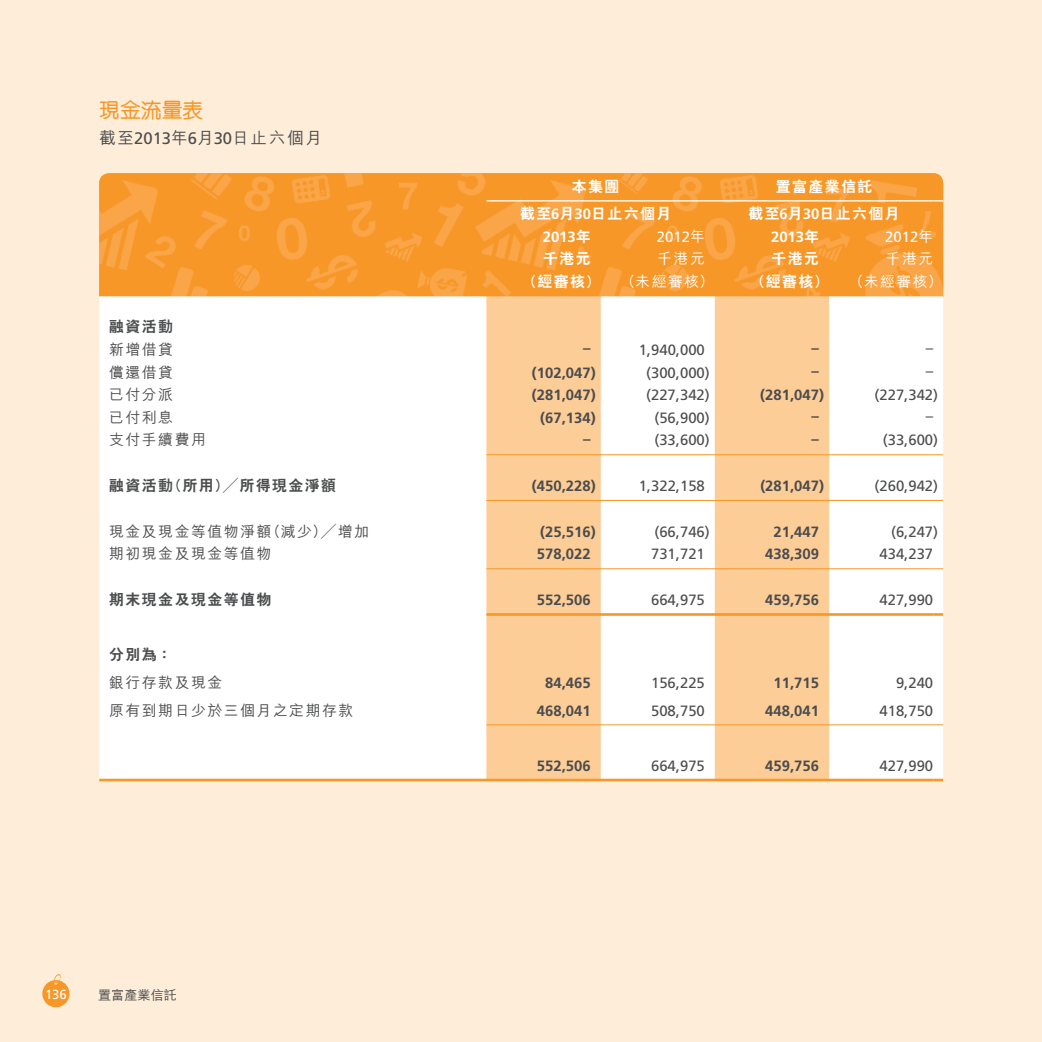
<style>
.page{position:relative;width:1042px;height:1042px;background:#fff}
.page>*{position:absolute;margin:0;border:0;box-sizing:border-box;transform-origin:0 0}
.t1{font:21px "M Yuen HK Medium E Ten B5 H";letter-spacing:-.01em;color:#f79727}
.t2{font:16.62px "M Hei HK Medium E Ten B5 H";letter-spacing:.1em;color:#4b4c4d}
.t3{font:14.88px "Frutiger LT Std";color:#4b4c4d}
.t4{font:700 14.88px "Frutiger LT Std";color:#4b4c4d}
.t5{font:14.88px "M Hei HK Medium E Ten B5 H";letter-spacing:.1em;color:#4b4c4d}
.t6{font:14.88px "C Hei 2 HK Xbold E Ten B5 H";letter-spacing:.1em;color:#fff}
.t7{font:14.88px "C Hei 2 HK Xbold E Ten B5 H";letter-spacing:.1em;color:#4b4c4d}
.t8{font:14.88px "M Hei HK Medium E Ten B5 H";letter-spacing:.1em;color:#fff}
.t9{font:700 14.88px "Frutiger LT Std";color:#fff}
.t10{font:14.88px "Frutiger LT Std";color:#fff}
.t11{font:13.12px "M Hei HK Medium E Ten B5 H";color:#4b4c4d}
.t12{font:13.12px "Frutiger LT Std";color:#fff}
.s1{font-family:"Frutiger LT Std"}
.s2{font-family:"Frutiger LT Std";font-weight:700}
.s3{font-family:"C Hei 2 HK Xbold E Ten B5 H";font-weight:400}
.s4{font-family:"M Hei HK Medium E Ten B5 H"}
</style>
<div class="page">
<div style="left:0;top:0;width:1041px;height:1041px;background:#feedd9"></div>
<svg style="left:42px;top:974px;width:27px;height:33px"></svg>
<img style="left:99px;top:173px;width:844px;height:123px">
<div style="left:99px;top:296px;width:844px;height:482px;background:#fff"></div>
<svg style="left:486px;top:296px;width:342px;height:482px;background:#fdddb9"></svg>
<hr style="left:486px;top:200px;width:333px;height:1px;background:#fff">
<hr style="left:828px;top:200px;width:105px;height:1px;background:#fff">
<hr style="left:486px;top:454px;width:333px;height:1px;background:#f79727">
<hr style="left:828px;top:454px;width:105px;height:1px;background:#f79727">
<hr style="left:486px;top:500px;width:333px;height:1px;background:#f79727">
<hr style="left:828px;top:500px;width:105px;height:1px;background:#f79727">
<hr style="left:486px;top:568px;width:333px;height:1px;background:#f79727">
<hr style="left:828px;top:568px;width:105px;height:1px;background:#f79727">
<hr style="left:486px;top:724px;width:333px;height:1px;background:#f79727">
<hr style="left:828px;top:724px;width:105px;height:1px;background:#f79727">
<hr style="left:99px;top:778px;width:720px;height:3px;background:#f79727">
<svg style="left:819px;top:778px;width:9px;height:3px"></svg>
<hr style="left:828px;top:778px;width:105px;height:3px;background:#f79727">
<svg style="left:933px;top:778px;width:10px;height:3px"></svg>
<hr style="left:486px;top:613px;width:333px;height:2px;background:#f79727">
<svg style="left:819px;top:613px;width:9px;height:2px"></svg>
<hr style="left:828px;top:613px;width:105px;height:2px;background:#f79727">
<svg style="left:933px;top:613px;width:10px;height:2px"></svg>
<h1 class="t1" style="left:99px;top:102px;width:106px">現金流量表</h1>
<p class="t2" style="left:99px;top:131px;width:224px">截至<span class="s1">2013</span>年<span class="s1">6</span>月<span class="s1">30</span>日止六個月</p>
<p class="t6" style="left:571px;top:180px;width:49px">本集團</p>
<p class="t6" style="left:775px;top:180px;width:98px">置富產業信託</p>
<p class="t6" style="left:520px;top:208px;width:153px">截至<span class="s2">6</span>月<span class="s2">30</span>日止六個月</p>
<p class="t6" style="left:748px;top:208px;width:153px">截至<span class="s2">6</span>月<span class="s2">30</span>日止六個月</p>
<p class="t9" style="left:542px;top:228px;width:49px">2013<span class="s3">年</span></p>
<p class="t10" style="left:656px;top:230px;width:49px">2012<span class="s4">年</span></p>
<p class="t9" style="left:771px;top:228px;width:49px">2013<span class="s3">年</span></p>
<p class="t10" style="left:885px;top:230px;width:49px">2012<span class="s4">年</span></p>
<p class="t6" style="left:543px;top:253px;width:49px">千港元</p>
<p class="t8" style="left:657px;top:253px;width:49px">千港元</p>
<p class="t6" style="left:771px;top:253px;width:49px">千港元</p>
<p class="t8" style="left:885px;top:253px;width:49px">千港元</p>
<p class="t6" style="left:522px;top:276px;width:79px">（經審核）</p>
<p class="t8" style="left:620px;top:276px;width:95px">（未經審核）</p>
<p class="t6" style="left:750px;top:276px;width:79px">（經審核）</p>
<p class="t8" style="left:848px;top:276px;width:95px">（未經審核）</p>
<p class="t7" style="left:109px;top:321px;width:65px">融資活動</p>
<p class="t5" style="left:109px;top:343px;width:65px">新增借貸</p>
<p class="t4" style="left:583px;top:339px;width:9px">–</p>
<p class="t3" style="left:638px;top:343px;width:68px">1,940,000</p>
<p class="t4" style="left:811px;top:339px;width:9px">–</p>
<p class="t3" style="left:925px;top:342px;width:9px">–</p>
<p class="t5" style="left:109px;top:366px;width:65px">償還借貸</p>
<p class="t4" style="left:532px;top:363px;width:65px">(102,047)</p>
<p class="t3" style="left:646px;top:366px;width:65px">(300,000)</p>
<p class="t4" style="left:811px;top:362px;width:9px">–</p>
<p class="t3" style="left:925px;top:364px;width:9px">–</p>
<p class="t5" style="left:109px;top:389px;width:65px">已付分派</p>
<p class="t4" style="left:532px;top:386px;width:65px">(281,047)</p>
<p class="t3" style="left:646px;top:388px;width:65px">(227,342)</p>
<p class="t4" style="left:760px;top:386px;width:65px">(281,047)</p>
<p class="t3" style="left:874px;top:388px;width:65px">(227,342)</p>
<p class="t5" style="left:109px;top:411px;width:65px">已付利息</p>
<p class="t4" style="left:540px;top:409px;width:57px">(67,134)</p>
<p class="t3" style="left:654px;top:411px;width:57px">(56,900)</p>
<p class="t4" style="left:811px;top:407px;width:9px">–</p>
<p class="t3" style="left:925px;top:409px;width:9px">–</p>
<p class="t5" style="left:109px;top:434px;width:98px">支付手續費用</p>
<p class="t4" style="left:583px;top:430px;width:9px">–</p>
<p class="t3" style="left:654px;top:434px;width:57px">(33,600)</p>
<p class="t4" style="left:811px;top:430px;width:9px">–</p>
<p class="t3" style="left:882px;top:434px;width:57px">(33,600)</p>
<p class="t7" style="left:109px;top:480px;width:228px">融資活動（所用）╱所得現金淨額</p>
<p class="t4" style="left:532px;top:477px;width:65px">(450,228)</p>
<p class="t3" style="left:638px;top:479px;width:68px">1,322,158</p>
<p class="t4" style="left:760px;top:477px;width:65px">(281,047)</p>
<p class="t3" style="left:874px;top:479px;width:65px">(260,942)</p>
<p class="t5" style="left:109px;top:525px;width:261px">現金及現金等值物淨額（減少）╱增加</p>
<p class="t4" style="left:540px;top:523px;width:57px">(25,516)</p>
<p class="t3" style="left:654px;top:525px;width:57px">(66,746)</p>
<p class="t4" style="left:773px;top:523px;width:47px">21,447</p>
<p class="t3" style="left:890px;top:525px;width:49px">(6,247)</p>
<p class="t5" style="left:109px;top:548px;width:164px">期初現金及現金等值物</p>
<p class="t4" style="left:537px;top:545px;width:55px">578,022</p>
<p class="t3" style="left:651px;top:548px;width:55px">731,721</p>
<p class="t4" style="left:765px;top:545px;width:55px">438,309</p>
<p class="t3" style="left:879px;top:548px;width:55px">434,237</p>
<p class="t7" style="left:109px;top:594px;width:164px">期末現金及現金等值物</p>
<p class="t4" style="left:537px;top:591px;width:55px">552,506</p>
<p class="t3" style="left:651px;top:593px;width:55px">664,975</p>
<p class="t4" style="left:765px;top:591px;width:55px">459,756</p>
<p class="t3" style="left:879px;top:593px;width:55px">427,990</p>
<p class="t7" style="left:109px;top:649px;width:64px">分別為：</p>
<p class="t5" style="left:109px;top:676px;width:115px">銀行存款及現金</p>
<p class="t4" style="left:545px;top:674px;width:47px">84,465</p>
<p class="t3" style="left:651px;top:676px;width:55px">156,225</p>
<p class="t4" style="left:773px;top:674px;width:47px">11,715</p>
<p class="t3" style="left:895px;top:676px;width:39px">9,240</p>
<p class="t5" style="left:109px;top:704px;width:245px">原有到期日少於三個月之定期存款</p>
<p class="t4" style="left:537px;top:701px;width:55px">468,041</p>
<p class="t3" style="left:651px;top:703px;width:55px">508,750</p>
<p class="t4" style="left:765px;top:701px;width:55px">448,041</p>
<p class="t3" style="left:879px;top:703px;width:55px">418,750</p>
<p class="t4" style="left:537px;top:756px;width:55px">552,506</p>
<p class="t3" style="left:651px;top:759px;width:55px">664,975</p>
<p class="t4" style="left:765px;top:756px;width:55px">459,756</p>
<p class="t3" style="left:879px;top:759px;width:55px">427,990</p>
<p class="t12" style="left:45px;top:989px;width:23px">136</p>
<p class="t11" style="left:98px;top:989px;width:80px">置富產業信託</p>
</div>
